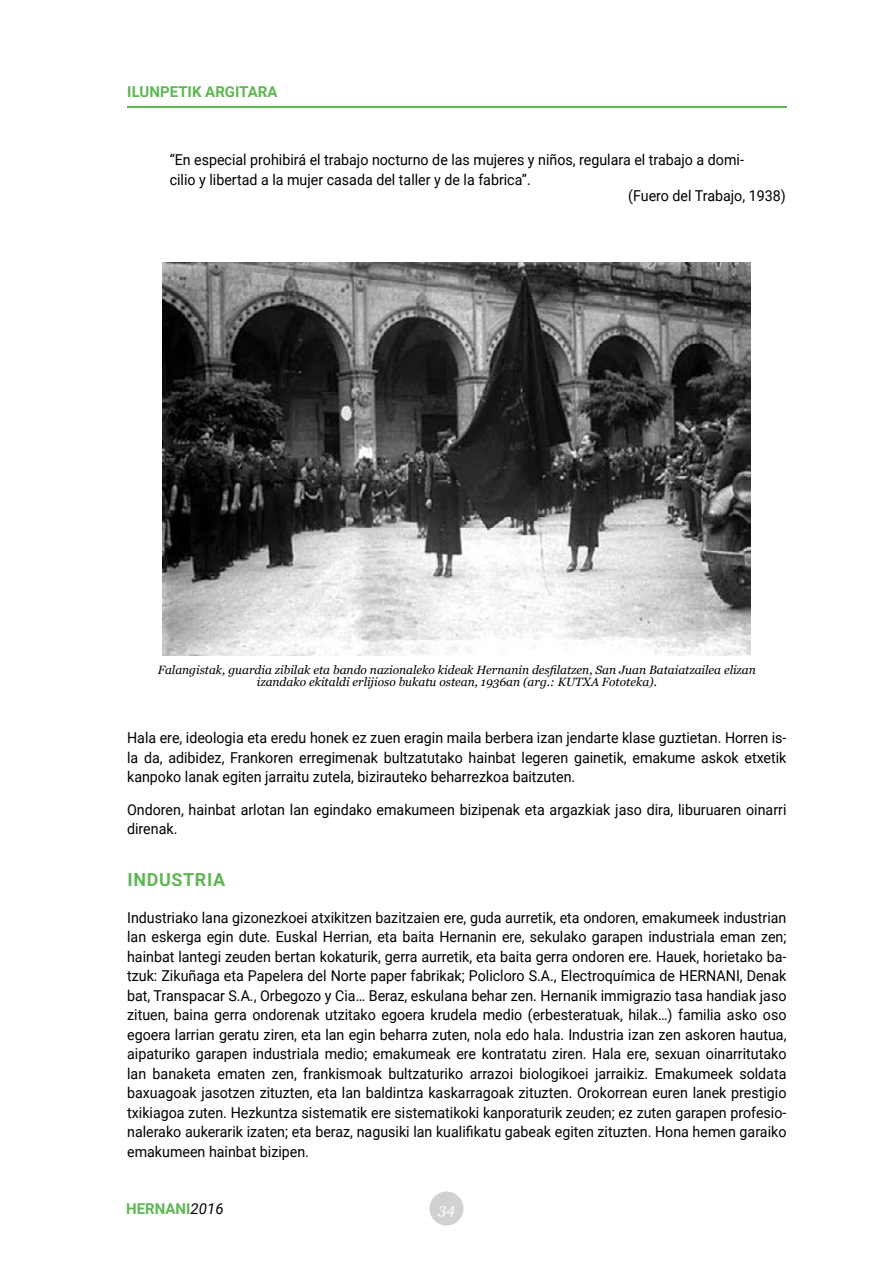
<style>
.page{position:relative;width:893px;height:1263px;background:#fff}
.page>*{position:absolute;margin:0;border:0;box-sizing:border-box;transform-origin:0 0}
.t1{font:700 18px "Roboto";letter-spacing:.035em;color:#5fb754}
.t2{font:15px/19.5px "Roboto";color:#000;scale:.95 1}
.t3{font:700 15px "Roboto";color:#5fb754}
.t4{font:italic 15px "Georgia";color:#fff}
.t5{font:italic 12px/12px "Georgia";color:#000;text-align:center}
.s1{font-weight:400;font-style:italic;color:#000}
</style>
<div class="page">
<div style="left:429px;top:1191px;width:34px;height:34px;background:#cfd1d2;border-radius:50%"></div>
<hr style="left:127px;top:106px;width:660px;height:2px;background:#5fb754">
<img style="left:163px;top:263px;width:588px;height:392px">
<p class="t3" style="left:127px;top:81px;width:152px">ILUNPETIK ARGITARA</p>
<p class="t2" style="left:170px;top:149px;width:606px">“En especial prohibirá el trabajo nocturno de las mujeres y niños, regulara el trabajo a domi&shy;cilio y libertad a la mujer casada del taller y de la fabrica”.</p>
<p class="t2" style="left:628px;top:185px;width:167px">(Fuero del Trabajo, 1938)</p>
<p class="t5" style="left:158px;top:663px;width:600px">Falangistak, guardia zibilak eta bando nazionaleko kideak Hernanin desfilatzen, San Juan Bataiatzailea elizan izandako ekitaldi erlijioso bukatu ostean, 1936an (arg.: KUTXA Fototeka).</p>
<p class="t2" style="left:127px;top:728px;width:695px;text-align:justify">Hala ere, ideologia eta eredu honek ez zuen eragin maila berbera izan jendarte klase guztietan. Horren is&shy;la da, adibidez, Frankoren erregimenak bultzatutako hainbat legeren gainetik, emakume askok etxetik kanpoko lanak egiten jarraitu zutela, bizirauteko beharrezkoa baitzuten.</p>
<p class="t2" style="left:127px;top:799px;width:695px">Ondoren, hainbat arlotan lan egindako emakumeen bizipenak eta argazkiak jaso dira, liburuaren oinarri direnak.</p>
<p class="t1" style="left:127px;top:867px;width:99px">INDUSTRIA</p>
<p class="t2" style="left:127px;top:907px;width:695px;text-align:justify">Industriako lana gizonezkoei atxikitzen bazitzaien ere, guda aurretik, eta ondoren, emakumeek industrian lan eskerga egin dute. Euskal Herrian, eta baita Hernanin ere, sekulako garapen industriala eman zen; hainbat lantegi zeuden bertan kokaturik, gerra aurretik, eta baita gerra ondoren ere. Hauek, horietako ba&shy;tzuk: Zikuñaga eta Papelera del Norte paper fabrikak; Policloro S.A., Electroquímica de HERNANI, Denak bat, Transpacar S.A., Orbegozo y Cia… Beraz, eskulana behar zen. Hernanik immigrazio tasa handiak jaso zituen, baina gerra ondorenak utzitako egoera krudela medio (erbesteratuak, hilak…) familia asko oso egoera larrian geratu ziren, eta lan egin beharra zuten, nola edo hala. Industria izan zen askoren hautua, aipaturiko garapen industriala medio; emakumeak ere kontratatu ziren. Hala ere, sexuan oinarritutako lan banaketa ematen zen, frankismoak bultzaturiko arrazoi biologikoei jarraikiz. Emakumeek soldata baxuagoak jasotzen zituzten, eta lan baldintza kaskarragoak zituzten. Orokorrean euren lanek prestigio txikiagoa zuten. Hezkuntza sistematik ere sistematikoki kanporaturik zeuden; ez zuten garapen profesio&shy;nalerako aukerarik izaten; eta beraz, nagusiki lan kualifikatu gabeak egiten zituzten. Hona hemen garaiko emakumeen hainbat bizipen.</p>
<p class="t3" style="left:126px;top:1198px;width:99px">HERNANI<span class="s1">2016</span></p>
<p class="t4" style="left:438px;top:1198px;width:18px">34</p>
</div>
